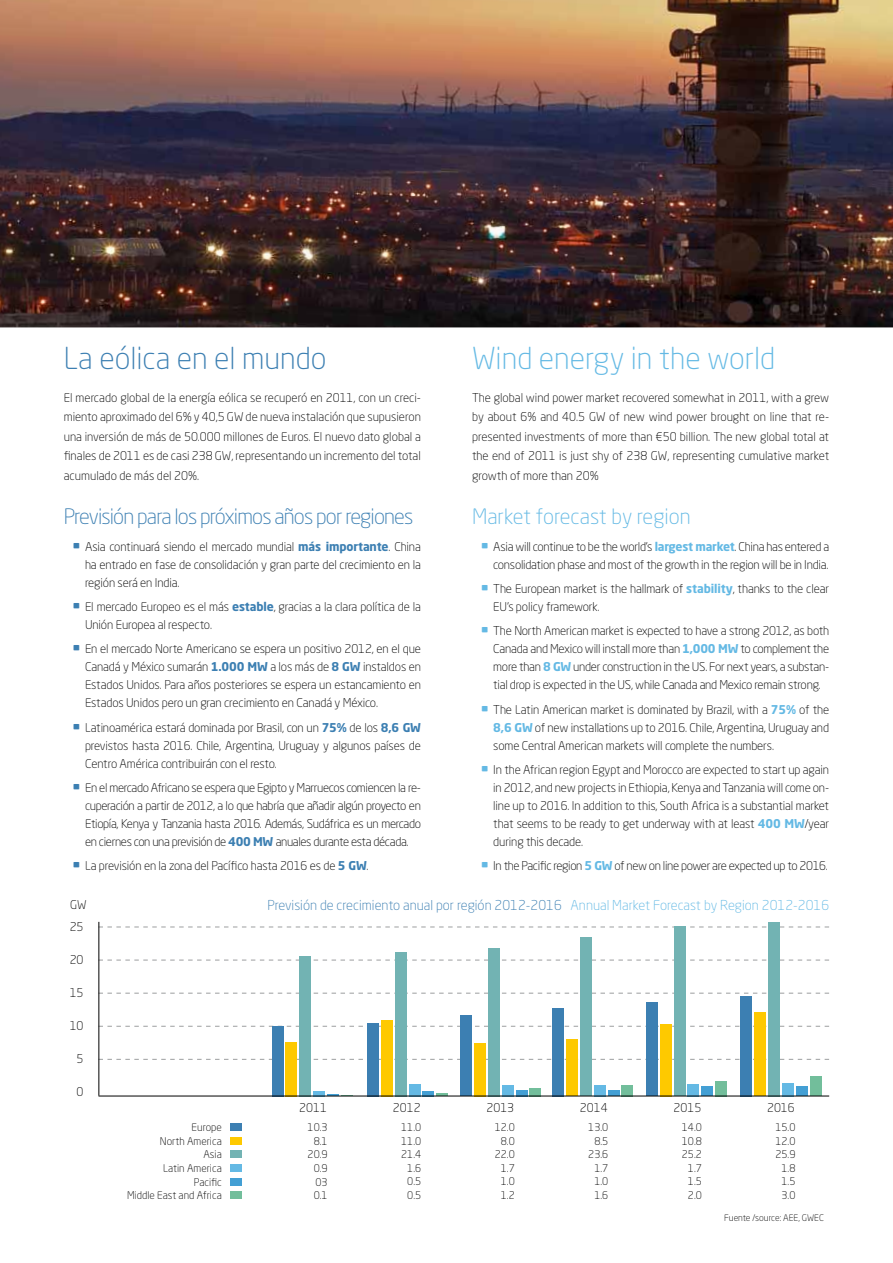
<style>
.page{position:relative;width:893px;height:1263px;background:#fff}
.page>*{position:absolute;margin:0;border:0;box-sizing:border-box;transform-origin:0 0}
.t1{font:300 30px "Neo Sans Std";color:#64b9e4}
.t2{font:300 30px "Neo Sans Std";color:#3c7fb2}
.t3{font:900 30px "Neo Sans Std";color:#3c7fb2}
.t4{font:900 30px "Neo Sans Std";color:#64b9e4}
.t5{font:300 21px "Neo Sans Std";letter-spacing:-.04em;color:#3c7fb2}
.t6{font:300 21px "Neo Sans Std";color:#64b9e4}
.t7{font:300 13.5px "Neo Sans Std";color:#3c7fb2}
.t8{font:300 12px/18px "Neo Sans Std";letter-spacing:-.01em;color:#000;text-align:justify}
.t9{font:300 12px "Neo Sans Std";letter-spacing:-.03em;color:#000}
.t10{font:300 10.5px/13.6px "Neo Sans Std";color:#000;text-align:center}
.t11{font:300 9px "Neo Sans Std";color:#000}
.s1{font-weight:700;color:#3c7fb2}
.s2{font-weight:700;color:#64b9e4}
.s3{color:#64b9e4}
</style>
<div class="page">
<img style="left:0;top:0;width:893px;height:327px">
<svg style="left:99px;top:1059px;width:730px;height:1px"></svg>
<svg style="left:99px;top:1026px;width:730px;height:1px"></svg>
<svg style="left:99px;top:993px;width:730px;height:1px"></svg>
<svg style="left:99px;top:960px;width:730px;height:1px"></svg>
<svg style="left:99px;top:926px;width:730px;height:1px"></svg>
<hr style="left:98px;top:922px;width:1px;height:174px;background:#000">
<div style="left:231px;top:1123px;width:11px;height:8px;background:#3c7fb2"></div>
<div style="left:231px;top:1137px;width:11px;height:8px;background:#fec900"></div>
<div style="left:231px;top:1150px;width:11px;height:8px;background:#72b3b3"></div>
<div style="left:231px;top:1164px;width:11px;height:8px;background:#64b9e4"></div>
<div style="left:231px;top:1178px;width:11px;height:7px;background:#439fd4"></div>
<div style="left:231px;top:1191px;width:11px;height:8px;background:#72be9b"></div>
<div style="left:272px;top:1026px;width:11px;height:70px;background:#3c7fb2"></div>
<div style="left:367px;top:1023px;width:12px;height:73px;background:#3c7fb2"></div>
<div style="left:461px;top:1015px;width:11px;height:81px;background:#3c7fb2"></div>
<div style="left:553px;top:1008px;width:11px;height:88px;background:#3c7fb2"></div>
<div style="left:646px;top:1002px;width:12px;height:94px;background:#3c7fb2"></div>
<div style="left:741px;top:996px;width:11px;height:100px;background:#3c7fb2"></div>
<div style="left:286px;top:1042px;width:11px;height:54px;background:#fec900"></div>
<div style="left:381px;top:1020px;width:12px;height:76px;background:#fec900"></div>
<div style="left:474px;top:1043px;width:12px;height:53px;background:#fec900"></div>
<div style="left:566px;top:1039px;width:12px;height:57px;background:#fec900"></div>
<div style="left:660px;top:1024px;width:11px;height:72px;background:#fec900"></div>
<div style="left:754px;top:1012px;width:12px;height:84px;background:#fec900"></div>
<div style="left:299px;top:956px;width:12px;height:140px;background:#72b3b3"></div>
<div style="left:395px;top:952px;width:11px;height:144px;background:#72b3b3"></div>
<div style="left:488px;top:948px;width:12px;height:148px;background:#72b3b3"></div>
<div style="left:580px;top:938px;width:12px;height:158px;background:#72b3b3"></div>
<div style="left:674px;top:926px;width:11px;height:170px;background:#72b3b3"></div>
<div style="left:768px;top:922px;width:12px;height:174px;background:#72b3b3"></div>
<div style="left:313px;top:1091px;width:12px;height:5px;background:#64b9e4"></div>
<div style="left:409px;top:1084px;width:11px;height:12px;background:#64b9e4"></div>
<div style="left:502px;top:1085px;width:11px;height:11px;background:#64b9e4"></div>
<div style="left:594px;top:1085px;width:11px;height:11px;background:#64b9e4"></div>
<div style="left:688px;top:1084px;width:11px;height:12px;background:#64b9e4"></div>
<div style="left:782px;top:1083px;width:12px;height:13px;background:#64b9e4"></div>
<div style="left:423px;top:1091px;width:11px;height:5px;background:#439fd4"></div>
<div style="left:516px;top:1090px;width:11px;height:6px;background:#439fd4"></div>
<div style="left:608px;top:1091px;width:11px;height:5px;background:#439fd4"></div>
<div style="left:701px;top:1086px;width:12px;height:10px;background:#439fd4"></div>
<div style="left:796px;top:1086px;width:11px;height:10px;background:#439fd4"></div>
<svg style="left:327px;top:1094px;width:25px;height:2px"></svg>
<svg style="left:436px;top:1094px;width:12px;height:2px"></svg>
<div style="left:530px;top:1088px;width:11px;height:8px;background:#72be9b"></div>
<div style="left:622px;top:1085px;width:11px;height:11px;background:#72be9b"></div>
<div style="left:715px;top:1081px;width:12px;height:15px;background:#72be9b"></div>
<div style="left:810px;top:1077px;width:11px;height:19px;background:#72be9b"></div>
<hr style="left:98px;top:1096px;width:731px;height:1px;background:#000">
<h1 class="t2" style="left:64px;top:340px;width:264px">La eólica en el mundo</h1>
<p class="t8" style="left:64px;top:387px;width:359px;line-height:19.5px">El mercado global de la energía eólica se recuperó en 2011, con un creci&shy;miento aproximado del 6% y 40,5 GW de nueva instalación que supusieron una inversión de más de 50.000 millones de Euros. El nuevo dato global a finales de 2011 es de casi 238 GW, representando un incremento del total acumulado de más del 20%.</p>
<h2 class="t5" style="left:64px;top:504px;width:351px">Previsión para los próximos años por regiones</h2>
<h1 class="t3" style="left:72px;top:526px;width:10px">·</h1>
<p class="t8" style="left:85px;top:537px;width:337px">Asia continuará siendo el mercado mundial <span class="s1">más importante</span>. China ha entrado en fase de consolidación y gran parte del crecimiento en la región será en India.</p>
<h1 class="t3" style="left:72px;top:586px;width:10px">·</h1>
<p class="t8" style="left:85px;top:597px;width:337px">El mercado Europeo es el más <span class="s1">estable</span>, gracias a la clara política de la<br>Unión Europea al respecto.</p>
<h1 class="t3" style="left:72px;top:628px;width:10px">·</h1>
<p class="t8" style="left:85px;top:640px;width:337px">En el mercado Norte Americano se espera un positivo 2012, en el que Canadá y México sumarán <span class="s1">1.000 MW</span> a los más de <span class="s1">8 GW</span> instaldos en Estados Unidos. Para años posteriores se espera un estancamiento en Estados Unidos pero un gran crecimiento en Canadá y México.</p>
<h1 class="t3" style="left:72px;top:707px;width:10px">·</h1>
<p class="t8" style="left:85px;top:718px;width:337px">Latinoamérica estará dominada por Brasil, con un <span class="s1">75%</span> de los <span class="s1">8,6 GW </span>previstos hasta 2016. Chile, Argentina, Uruguay y algunos países de Centro América contribuirán con el resto.</p>
<h1 class="t3" style="left:72px;top:767px;width:10px">·</h1>
<p class="t8" style="left:85px;top:779px;width:337px">En el mercado Africano se espera que Egipto y Marruecos comiencen la re&shy;cuperación a partir de 2012, a lo que habría que añadir algún proyecto en Etiopía, Kenya y Tanzania hasta 2016. Además, Sudáfrica es un mercado en ciernes con una previsión de <span class="s1">400 MW</span> anuales durante esta década.</p>
<h1 class="t3" style="left:72px;top:846px;width:10px">·</h1>
<p class="t8" style="left:85px;top:857px;width:285px">La previsión en la zona del Pacífico hasta 2016 es de <span class="s1">5 GW</span>.</p>
<h1 class="t1" style="left:472px;top:340px;width:305px">Wind energy in the world</h1>
<p class="t8" style="left:472px;top:387px;width:359px;line-height:19.5px">The global wind power market recovered somewhat in 2011, with a grew by about 6% and 40.5 GW of new wind power brought on line that re&shy;presented investments of more than €50 billion. The new global total at the end of 2011 is just shy of 238 GW, representing cumulative market growth of more than 20%</p>
<h2 class="t6" style="left:472px;top:504px;width:220px">Market forecast by region</h2>
<h1 class="t4" style="left:480px;top:526px;width:10px">·</h1>
<p class="t8" style="left:493px;top:537px;width:337px">Asia will continue to be the world’s <span class="s2">largest market</span>. China has entered a consolidation phase and most of the growth in the region will be in India.</p>
<h1 class="t4" style="left:480px;top:568px;width:10px">·</h1>
<p class="t8" style="left:493px;top:579px;width:337px">The European market is the hallmark of <span class="s2">stability</span>, thanks to the clear<br>EU’s policy framework.</p>
<h1 class="t4" style="left:480px;top:610px;width:10px">·</h1>
<p class="t8" style="left:493px;top:622px;width:337px">The North American market is expected to have a strong 2012, as both Canada and Mexico will install more than <span class="s2">1,000 MW</span> to complement the more than <span class="s2">8 GW</span> under construction in the US. For next years, a substan&shy;tial drop is expected in the US, while Canada and Mexico remain strong.</p>
<h1 class="t4" style="left:480px;top:689px;width:10px">·</h1>
<p class="t8" style="left:493px;top:700px;width:337px">The Latin American market is dominated by Brazil, with a <span class="s2">75%</span> of the <span class="s2">8,6 GW</span> of new installations up to 2016. Chile, Argentina, Uruguay and some Central American markets will complete the numbers.</p>
<h1 class="t4" style="left:480px;top:749px;width:10px">·</h1>
<p class="t8" style="left:493px;top:761px;width:337px">In the African region Egypt and Morocco are expected to start up again in 2012, and new projects in Ethiopia, Kenya and Tanzania will come on&shy;line up to 2016. In addition to this, South Africa is a substantial market that seems to be ready to get underway with at least <span class="s2">400 MW</span>/year during this decade.</p>
<h1 class="t4" style="left:480px;top:846px;width:10px">·</h1>
<p class="t9" style="left:493px;top:859px;width:336px">In the Pacific region <span class="s2">5 GW</span> of new on line power are expected up to 2016.</p>
<p class="t8" style="left:70px;top:895px;width:18px">GW</p>
<p class="t7" style="left:267px;top:897px;width:563px">Previsión de crecimiento anual por región 2012-2016 <span class="s3">Annual Market Forecast by Region 2012-2016</span></p>
<p class="t8" style="left:70px;top:917px;width:15px">25</p>
<p class="t8" style="left:70px;top:950px;width:15px">20</p>
<p class="t8" style="left:70px;top:984px;width:15px">15</p>
<p class="t8" style="left:70px;top:1017px;width:15px">10</p>
<p class="t8" style="left:77px;top:1050px;width:8px">5</p>
<p class="t8" style="left:77px;top:1083px;width:8px">0</p>
<p class="t8" style="left:299px;top:1098px;width:29px">2011</p>
<p class="t8" style="left:393px;top:1098px;width:29px">2012</p>
<p class="t8" style="left:486px;top:1098px;width:29px">2013</p>
<p class="t8" style="left:580px;top:1098px;width:29px">2014</p>
<p class="t8" style="left:673px;top:1098px;width:29px">2015</p>
<p class="t8" style="left:767px;top:1098px;width:29px">2016</p>
<p class="t10" style="left:127px;top:1120px;width:96px;text-align:right">Europe<br>North America<br>Asia<br>Latin America<br>Pacific<br>Middle East and Africa</p>
<p class="t10" style="left:308px;top:1120px;width:22px;text-align:right">10.3<br>8.1<br>20.9<br>0.9<br>03<br>0.1</p>
<p class="t10" style="left:401px;top:1120px;width:22px">11.0<br>11.0<br>21.4<br>1.6<br>0.5<br>0.5</p>
<p class="t10" style="left:495px;top:1120px;width:22px">12.0<br>8.0<br>22.0<br>1.7<br>1.0<br>1.2</p>
<p class="t10" style="left:588px;top:1120px;width:22px">13.0<br>8.5<br>23.6<br>1.7<br>1.0<br>1.6</p>
<p class="t10" style="left:682px;top:1120px;width:22px">14.0<br>10.8<br>25.2<br>1.7<br>1.5<br>2.0</p>
<p class="t10" style="left:775px;top:1120px;width:22px">15.0<br>12.0<br>25.9<br>1.8<br>1.5<br>3.0</p>
<p class="t11" style="left:724px;top:1212px;width:101px">Fuente /source: AEE, GWEC</p>
</div>
